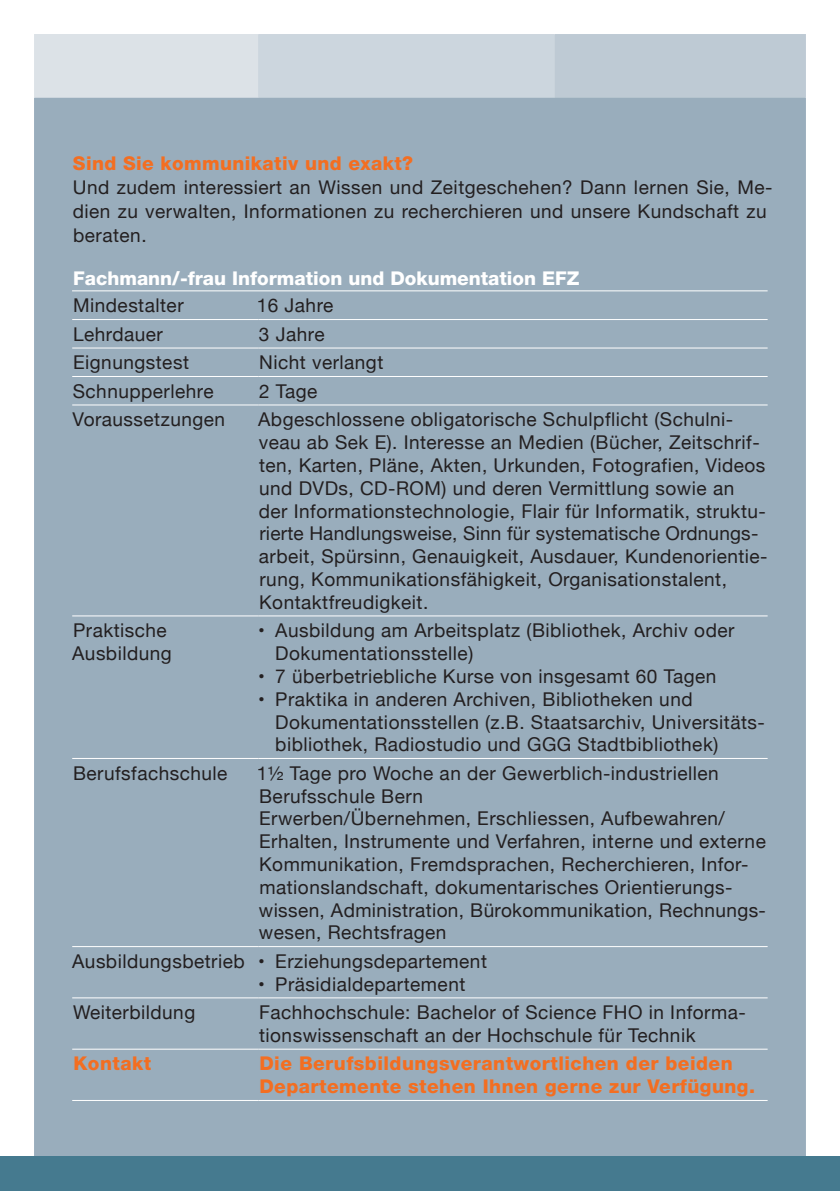
<style>
.page{position:relative;width:840px;height:1191px;background:#fff}
.page>*{position:absolute;margin:0;border:0;box-sizing:border-box;transform-origin:0 0}
.t1{font:19px/22.8px "Helvetica Neue";letter-spacing:.025em;color:#231f20}
.t2{font:19px/24px "Helvetica Neue";letter-spacing:.025em;color:#231f20}
.t3{font:800 19px/22.8px "Helvetica Neue";letter-spacing:.025em;color:#f36e21}
.t4{font:800 19px "Helvetica Neue";color:#fff}
</style>
<div class="page">
<div style="left:34px;top:98px;width:771px;height:1059px;background:#99adbc"></div>
<div style="left:34px;top:34px;width:224px;height:64px;background:#dce2e7"></div>
<div style="left:554px;top:34px;width:251px;height:64px;background:#becad4"></div>
<div style="left:258px;top:34px;width:296px;height:64px;background:#ccd6de"></div>
<div style="left:0;top:1157px;width:839px;height:34px;background:#457a8f"></div>
<hr style="left:72px;top:319px;width:186px;height:1px;background:#fff">
<hr style="left:72px;top:348px;width:186px;height:1px;background:#fff">
<hr style="left:72px;top:376px;width:186px;height:1px;background:#fff">
<hr style="left:72px;top:404px;width:186px;height:1px;background:#fff">
<hr style="left:72px;top:615px;width:186px;height:1px;background:#fff">
<hr style="left:72px;top:758px;width:186px;height:1px;background:#fff">
<hr style="left:72px;top:946px;width:186px;height:1px;background:#fff">
<hr style="left:72px;top:997px;width:186px;height:1px;background:#fff">
<hr style="left:72px;top:1048px;width:186px;height:1px;background:#fff">
<hr style="left:72px;top:1100px;width:186px;height:1px;background:#fff">
<hr style="left:258px;top:319px;width:509px;height:1px;background:#fff">
<hr style="left:258px;top:348px;width:509px;height:1px;background:#fff">
<hr style="left:258px;top:376px;width:509px;height:1px;background:#fff">
<hr style="left:258px;top:404px;width:509px;height:1px;background:#fff">
<hr style="left:258px;top:615px;width:509px;height:1px;background:#fff">
<hr style="left:258px;top:758px;width:509px;height:1px;background:#fff">
<hr style="left:258px;top:946px;width:509px;height:1px;background:#fff">
<hr style="left:258px;top:997px;width:509px;height:1px;background:#fff">
<hr style="left:258px;top:1048px;width:509px;height:1px;background:#fff">
<hr style="left:258px;top:1100px;width:509px;height:1px;background:#fff">
<hr style="left:72px;top:290px;width:695px;height:1px;background:#fff">
<p class="t3" style="left:73px;top:151px;width:341px">Sind Sie kommunikativ und exakt?</p>
<p class="t2" style="left:73px;top:175px;width:701px">Und zudem interessiert an Wissen und Zeitgeschehen? Dann lernen Sie, Me&shy;dien zu verwalten, Informationen zu recherchieren und unsere Kundschaft zu beraten.</p>
<p class="t4" style="left:73px;top:267px;width:507px">Fachmann/-frau Information und Dokumentation EFZ</p>
<p class="t1" style="left:73px;top:292px;width:154px;line-height:28.4px">Mindestalter<br>Lehrdauer<br>Eignungstest<br>Schnupperlehre<br>Voraussetzungen</p>
<p class="t1" style="left:72px;top:620px;width:101px">Praktische<br>Ausbildung</p>
<p class="t1" style="left:73px;top:762px;width:156px">Berufsfachschule</p>
<p class="t1" style="left:72px;top:950px;width:174px">Ausbildungsbetrieb</p>
<p class="t1" style="left:73px;top:1002px;width:124px">Weiterbildung</p>
<p class="t3" style="left:73px;top:1052px;width:79px">Kontakt</p>
<p class="t1" style="left:256px;top:292px;width:478px;line-height:28.4px">16 Jahre<br>3 Jahre<br>Nicht verlangt<br>2 Tage<br>Abgeschlossene obligatorische Schulpflicht (Schulni-</p>
<p class="t1" style="left:258px;top:432px;width:510px">veau ab Sek E). Interesse an Medien (Bücher, Zeitschrif&shy;ten, Karten, Pläne, Akten, Urkunden, Fotografien, Videos und DVDs, CD-ROM) und deren Vermittlung sowie an<br>der Informationstechnologie, Flair für Informatik, struktu&shy;rierte Handlungsweise, Sinn für systematische Ordnungs&shy;arbeit, Spürsinn, Genauigkeit, Ausdauer, Kundenorientie&shy;rung, Kommunikationsfähigkeit, Organisationstalent, Kontaktfreudigkeit.</p>
<p class="t1" style="left:275px;top:620px;width:460px;text-indent:-17px">• Ausbildung am Arbeitsplatz (Bibliothek, Archiv oder<br>Dokumentationsstelle)</p>
<p class="t1" style="left:258px;top:666px;width:459px">• 7 überbetriebliche Kurse von insgesamt 60 Tagen</p>
<p class="t1" style="left:275px;top:688px;width:491px;text-indent:-17px">• Praktika in anderen Archiven, Bibliotheken und<br>Dokumentationsstellen (z.B. Staatsarchiv, Universitäts&shy;bibliothek, Radiostudio und GGG Stadtbibliothek)</p>
<p class="t1" style="left:256px;top:762px;width:510px">1½ Tage pro Woche an der Gewerblich-industriellen Berufsschule Bern<br>Erwerben/Übernehmen, Erschliessen, Aufbewahren/ Erhalten, Instrumente und Verfahren, interne und externe Kommunikation, Fremdsprachen, Recherchieren, Infor&shy;mationslandschaft, dokumentarisches Orientierungs&shy;wissen, Administration, Bürokommunikation, Rechnungs&shy;wesen, Rechtsfragen</p>
<p class="t1" style="left:258px;top:950px;width:230px">• Erziehungsdepartement</p>
<p class="t1" style="left:258px;top:970px;width:489px;line-height:28.4px">• Präsidialdepartement<br>Fachhochschule: Bachelor of Science FHO in Informa-</p>
<p class="t1" style="left:259px;top:1025px;width:438px">tionswissenschaft an der Hochschule für Technik</p>
<p class="t3" style="left:259px;top:1052px;width:497px">Die Berufsbildungsverantwortlichen der beiden<br>Departemente stehen Ihnen gerne zur Verfügung.</p>
</div>
